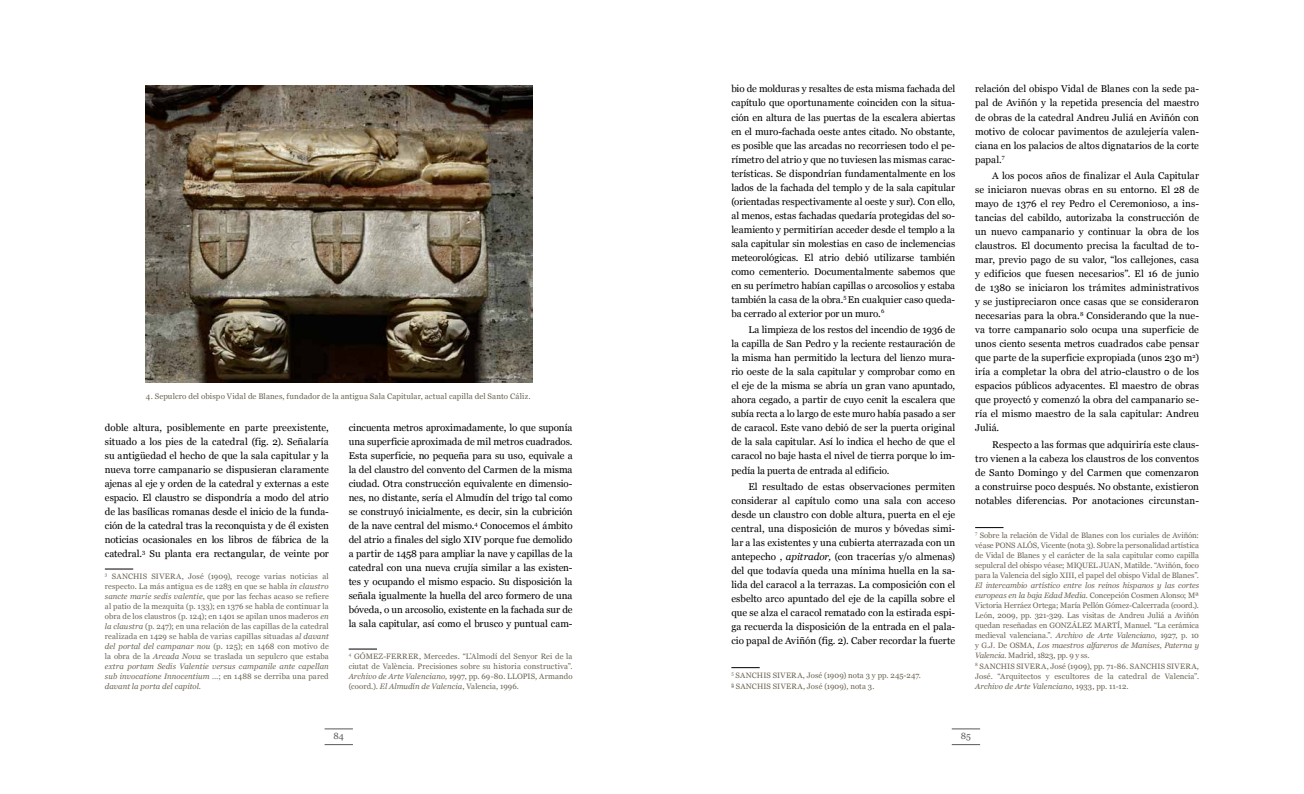
<style>
.page{position:relative;width:1304px;height:794px;background:#fff}
.page>*{position:absolute;margin:0;border:0;box-sizing:border-box;transform-origin:0 0}
.t1{font:9.8px/14px "Georgia";color:#000;text-align:justify}
.t2{font:9px "Georgia";color:#58585a}
.t3{font:8px "Georgia";letter-spacing:.015em;color:#6b6351}
.t4{font:7.8px/10px "Georgia";letter-spacing:.005em;color:#6b6351;text-align:justify}
.s1{font-style:italic}
</style>
<div class="page">
<svg style="left:325px;top:728px;width:28px;height:1px"></svg>
<svg style="left:325px;top:744px;width:28px;height:1px"></svg>
<svg style="left:952px;top:728px;width:28px;height:1px"></svg>
<svg style="left:952px;top:744px;width:28px;height:1px"></svg>
<svg style="left:105px;top:569px;width:28px;height:1px"></svg>
<svg style="left:349px;top:649px;width:28px;height:1px"></svg>
<img style="left:146px;top:85px;width:387px;height:298px">
<svg style="left:731px;top:667px;width:29px;height:1px"></svg>
<svg style="left:975px;top:527px;width:28px;height:1px"></svg>
<p class="t3" style="left:146px;top:392px;width:386px">4. Sepulcro del obispo Vidal de Blanes, fundador de la antigua Sala Capitular, actual capilla del Santo Cáliz.</p>
<p class="t1" style="left:105px;top:421px;width:225px">doble altura, posiblemente en parte preexistente, situado a los pies de la catedral (fig. 2). Señalaría su antigüedad el hecho de que la sala capitular y la nueva torre campanario se dispusieran claramente ajenas al eje y orden de la catedral y externas a este espacio. El claustro se dispondría a modo del atrio de las basílicas romanas desde el inicio de la funda&shy;ción de la catedral tras la reconquista y de él existen noticias ocasionales en los libros de fábrica de la catedral.<sup>3</sup> Su planta era rectangular, de veinte por</p>
<p class="t4" style="left:105px;top:571px;width:225px"><sup>3</sup> SANCHIS SIVERA, José (1909), recoge varias noticias al respecto. La más antigua es de 1283 en que se habla <span class="s1">in claustro sancte marie sedis valentie</span>, que por las fechas acaso se refiere al patio de la mezquita (p. 133); en 1376 se habla de continuar la obra de los claustros (p. 124); en 1401 se apilan unos maderos <span class="s1">en la claustra</span> (p. 247); en una relación de las capillas de la catedral realizada en 1429 se habla de varias capillas situadas a<span class="s1">l davant del portal del campanar nou</span> (p. 125); en 1468 con motivo de la obra de la <span class="s1">Arcada Nova</span> se traslada un sepulcro que estaba <span class="s1">extra portam Sedis Valentie versus campanile ante capellan sub invocatione Innocentium …</span>; en 1488 se derriba una pared <span class="s1">davant la porta del capitol</span>.</p>
<p class="t1" style="left:349px;top:421px;width:225px">cincuenta metros aproximadamente, lo que suponía una superficie aproximada de mil metros cuadrados.<br>Esta superficie, no pequeña para su uso, equivale a la del claustro del convento del Carmen de la misma ciudad. Otra construcción equivalente en dimensio&shy;nes, no distante, sería el Almudín del trigo tal como se construyó inicialmente, es decir, sin la cubrición de la nave central del mismo.<sup>4</sup> Conocemos el ámbito del atrio a finales del siglo XIV porque fue demolido a partir de 1458 para ampliar la nave y capillas de la catedral con una nueva crujía similar a las existen&shy;tes y ocupando el mismo espacio. Su disposición la señala igualmente la huella del arco formero de una bóveda, o un arcosolio, existente en la fachada sur de la sala capitular, así como el brusco y puntual cam-</p>
<p class="t4" style="left:349px;top:651px;width:225px"><sup>4</sup> GÓMEZ-FERRER, Mercedes. “L’Almodí del Senyor Rei de la ciutat de València. Precisiones sobre su historia constructiva”.<br><span class="s1">Archivo de Arte Valenciano,</span> 1997, pp. 69-80. LLOPIS, Armando (coord.). <span class="s1">El Almudín de Valencia</span>, Valencia, 1996.</p>
<p class="t1" style="left:731px;top:82px;width:225px">bio de molduras y resaltes de esta misma fachada del capítulo que oportunamente coinciden con la situa&shy;ción en altura de las puertas de la escalera abiertas en el muro-fachada oeste antes citado. No obstante, es posible que las arcadas no recorriesen todo el pe&shy;rímetro del atrio y que no tuviesen las mismas carac&shy;terísticas. Se dispondrían fundamentalmente en los lados de la fachada del templo y de la sala capitular (orientadas respectivamente al oeste y sur). Con ello, al menos, estas fachadas quedaría protegidas del so&shy;leamiento y permitirían acceder desde el templo a la sala capitular sin molestias en caso de inclemencias meteorológicas. El atrio debió utilizarse también como cementerio. Documentalmente sabemos que en su perímetro habían capillas o arcosolios y estaba también la casa de la obra.<sup>5</sup> En cualquier caso queda&shy;ba cerrado al exterior por un muro.<sup>6</sup></p>
<p class="t1" style="left:731px;top:323px;width:225px;text-indent:17px">La limpieza de los restos del incendio de 1936 de la capilla de San Pedro y la reciente restauración de la misma han permitido la lectura del lienzo mura&shy;rio oeste de la sala capitular y comprobar como en el eje de la misma se abría un gran vano apuntado, ahora cegado, a partir de cuyo cenit la escalera que subía recta a lo largo de este muro había pasado a ser de caracol. Este vano debió de ser la puerta original de la sala capitular. Así lo indica el hecho de que el caracol no baje hasta el nivel de tierra porque lo im&shy;pedía la puerta de entrada al edificio.</p>
<p class="t1" style="left:731px;top:480px;width:225px;text-indent:17px">El resultado de estas observaciones permiten considerar al capítulo como una sala con acceso desde un claustro con doble altura, puerta en el eje central, una disposición de muros y bóvedas simi&shy;lar a las existentes y una cubierta aterrazada con un antepecho , <span class="s1">apitrador,</span> (con tracerías y/o almenas) del que todavía queda una mínima huella en la sa&shy;lida del caracol a la terrazas. La composición con el esbelto arco apuntado del eje de la capilla sobre el que se alza el caracol rematado con la estirada espi&shy;ga recuerda la disposición de la entrada en el pala&shy;cio papal de Aviñón (fig. 2). Caber recordar la fuerte</p>
<p class="t4" style="left:731px;top:669px;width:191px;line-height:11.4px"><sup>5</sup> SANCHIS SIVERA, José (1909) nota 3 y pp. 245-247.<br><sup>6</sup> SANCHIS SIVERA, José (1909), nota 3.</p>
<p class="t1" style="left:975px;top:82px;width:225px">relación del obispo Vidal de Blanes con la sede pa&shy;pal de Aviñón y la repetida presencia del maestro de obras de la catedral Andreu Juliá en Aviñón con motivo de colocar pavimentos de azulejería valen&shy;ciana en los palacios de altos dignatarios de la corte papal.<sup>7</sup></p>
<p class="t1" style="left:975px;top:169px;width:225px;text-indent:17px">A los pocos años de finalizar el Aula Capitular se iniciaron nuevas obras en su entorno. El 28 de mayo de 1376 el rey Pedro el Ceremonioso, a ins&shy;tancias del cabildo, autorizaba la construcción de un nuevo campanario y continuar la obra de los claustros. El documento precisa la facultad de to&shy;mar, previo pago de su valor, “los callejones, casa y edificios que fuesen necesarios”. El 16 de junio de 1380 se iniciaron los trámites administrativos y se justipreciaron once casas que se consideraron necesarias para la obra.<sup>8</sup> Considerando que la nue&shy;va torre campanario solo ocupa una superficie de unos ciento sesenta metros cuadrados cabe pensar que parte de la superficie expropiada (unos 230 m<sup>2</sup>) iría a completar la obra del atrio-claustro o de los espacios públicos adyacentes. El maestro de obras que proyectó y comenzó la obra del campanario se&shy;ría el mismo maestro de la sala capitular: Andreu Juliá.</p>
<p class="t1" style="left:975px;top:438px;width:225px;text-indent:17px">Respecto a las formas que adquiriría este claus&shy;tro vienen a la cabeza los claustros de los conventos de Santo Domingo y del Carmen que comenzaron a construirse poco después. No obstante, existieron notables diferencias. Por anotaciones circunstan-</p>
<p class="t4" style="left:975px;top:530px;width:225px"><sup>7</sup> Sobre la relación de Vidal de Blanes con los curiales de Aviñón: véase PONS ALÓS, Vicente (nota 3). Sobre la personalidad artística de Vidal de Blanes y el carácter de la sala capitular como capilla sepulcral del obispo véase; MIQUEL JUAN, Matilde. “Aviñón, foco para la Valencia del siglo XIII, el papel del obispo Vidal de Blanes”.</p>
<p class="t4" style="left:975px;top:580px;width:225px"><span class="s1">El intercambio artístico entre los reinos hispanos y las cortes europeas en la baja Edad Media.</span> Concepción Cosmen Alonso; Mª Victoria Herráez Ortega; María Pellón Gómez-Calcerrada (coord.).<br>León, 2009, pp. 321-329. Las visitas de Andreu Juliá a Aviñón quedan reseñadas en GONZÁLEZ MARTÍ, Manuel. “La cerámica medieval valenciana.”. <span class="s1">Archivo de Arte Valenciano</span>, 1927, p. 10 y G.J. De OSMA, <span class="s1">Los maestros alfareros de Manises, Paterna y Valencia.</span> Madrid, 1823, pp. 9 y ss.</p>
<p class="t4" style="left:975px;top:661px;width:225px"><sup>8</sup> SANCHIS SIVERA, José (1909), pp. 71-86. SANCHIS SIVERA, José. “Arquitectos y escultores de la catedral de Valencia”.<br><span class="s1">Archivo de Arte Valenciano</span>, 1933, pp. 11-12.</p>
<p class="t2" style="left:334px;top:731px;width:12px">84</p>
<p class="t2" style="left:961px;top:731px;width:12px">85</p>
</div>
